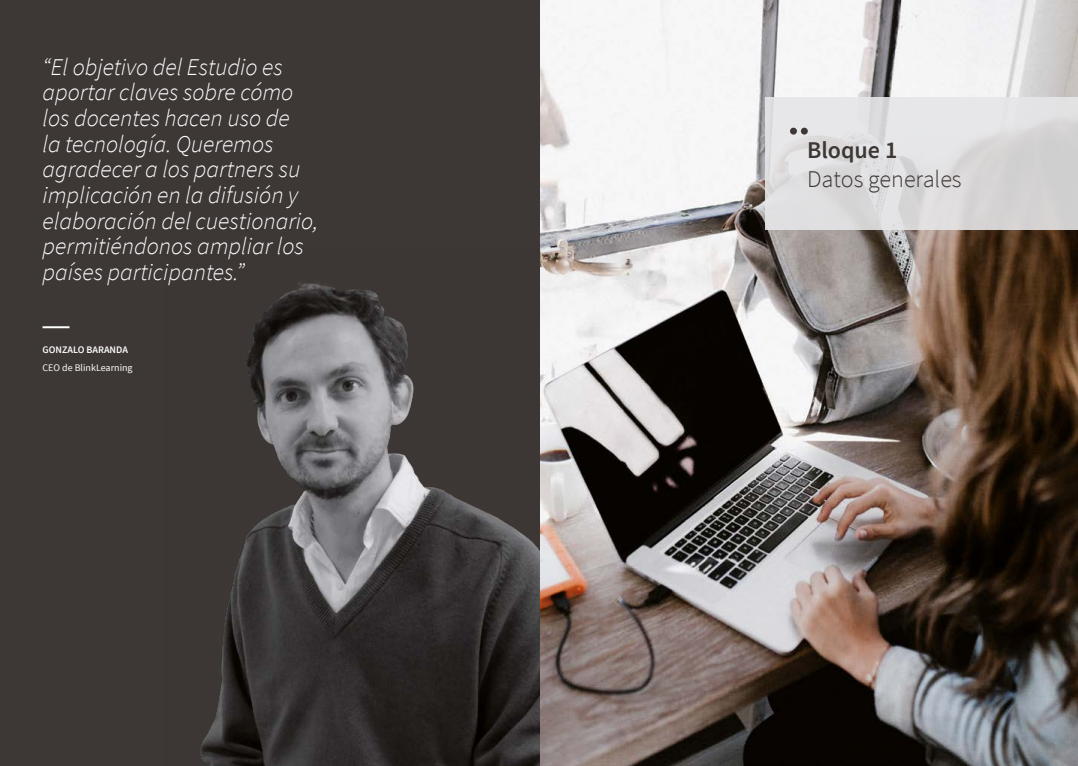
<style>
.page{position:relative;width:1078px;height:766px;background:#fff}
.page>*{position:absolute;margin:0;border:0;box-sizing:border-box;transform-origin:0 0}
.t1{font:italic 300 24px/25.6px "Source Sans Pro";color:#fff}
.t2{font:300 24px "Source Sans Pro";color:#3d3735}
.t3{font:600 24px "Source Sans Pro";color:#3d3735}
.t4{font:10px "Source Sans Pro";color:#fff}
.t5{font:600 10px "Source Sans Pro";color:#fff}
</style>
<div class="page">
<div style="left:0;top:0;width:540px;height:765px;background:#3d3735"></div>
<img style="left:200px;top:282px;width:340px;height:483px">
<hr style="left:43px;top:326px;width:26px;height:2px;background:#fff">
<img style="left:540px;top:0;width:537px;height:765px">
<svg style="left:764px;top:97px;width:313px;height:133px;background:#dddcdd"></svg>
<svg style="left:789px;top:128px;width:7px;height:6px"></svg>
<div style="left:800px;top:128px;width:7px;height:6px;background:#3d3735;border-radius:50%"></div>
<p class="t1" style="left:43px;top:54px;width:277px">“El objetivo del Estudio es aportar claves sobre cómo los docentes hacen uso de<br>la tecnología. Queremos agradecer a los partners su implicación en la difusión y elaboración del cuestionario, permitiéndonos ampliar los países participantes.”</p>
<p class="t5" style="left:43px;top:343px;width:87px">GONZALO BARANDA</p>
<p class="t4" style="left:43px;top:361px;width:92px">CEO de BlinkLearning</p>
<p class="t3" style="left:806px;top:135px;width:92px">Bloque 1</p>
<p class="t2" style="left:806px;top:164px;width:156px">Datos generales</p>
</div>
